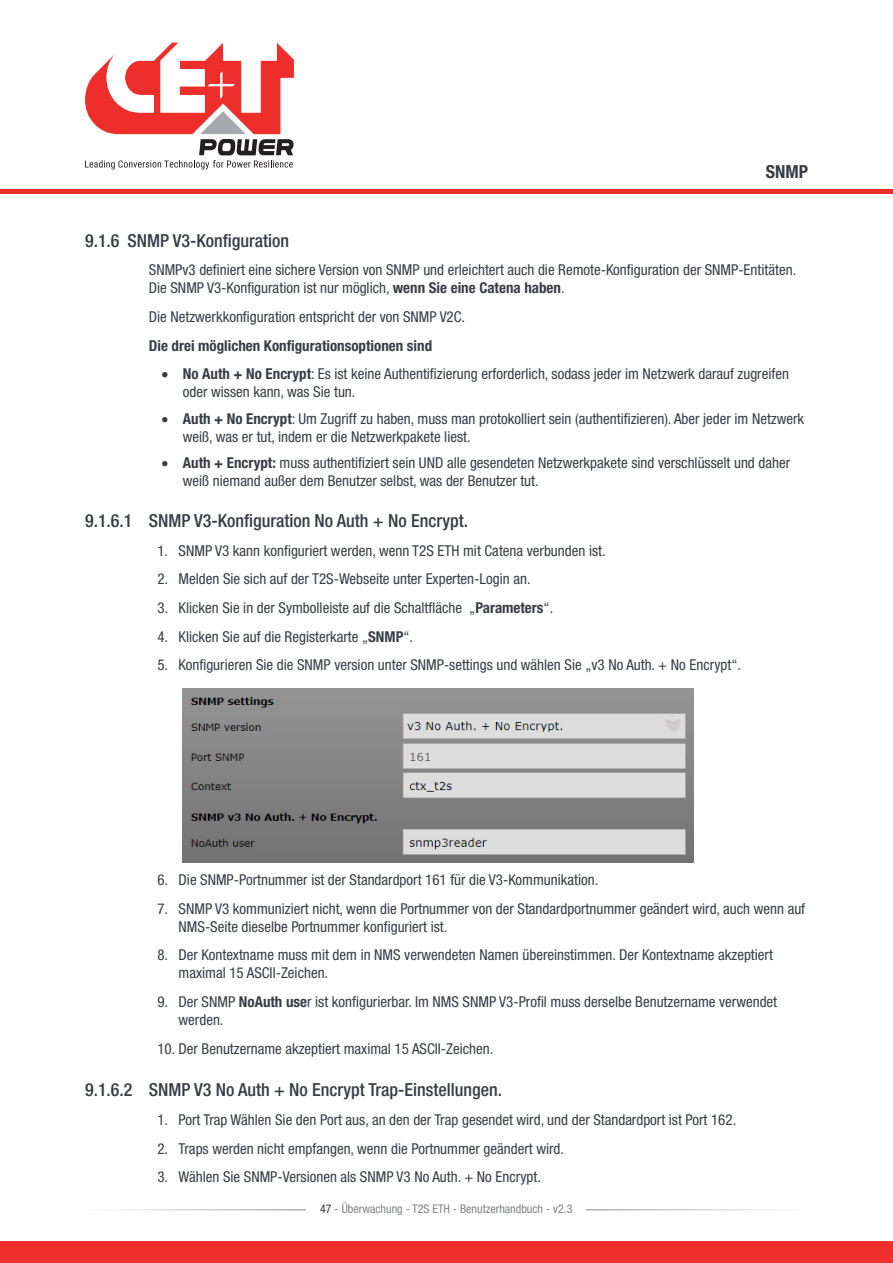
<style>
.page{position:relative;width:893px;height:1263px;background:#fff}
.page>*{position:absolute;margin:0;border:0;box-sizing:border-box;transform-origin:0 0}
.t1{font:500 condensed 18px "Helvetica Neue LT Std";color:#393c43}
.t2{font:700 condensed 18px "Helvetica Neue LT Std";color:#393c43}
.Body_Text{font:condensed 15px/18px "Helvetica Neue LT Std";color:#393c43}
.Body_Text_Bold{font:700 condensed 15px "Helvetica Neue LT Std";color:#393c43}
.t3{font:condensed 12px "Helvetica Neue LT Std";color:#808285}
.s1{font-weight:700}
.s2{color:#393c43}
</style>
<div class="page">
<img style="left:183px;top:688px;width:510px;height:175px">
<hr style="left:85px;top:1209px;width:723px;height:1px;background:#393c43">
<div style="left:307px;top:1197px;width:279px;height:24px;background:#fff"></div>
<svg style="left:85px;top:43px;width:209px;height:127px"></svg>
<hr style="left:0;top:189px;width:893px;height:4px;background:#ee2e2b">
<div style="left:0;top:1242px;width:893px;height:21px;background:#ee2e2b"></div>
<p class="t2" style="left:766px;top:161px;width:44px">SNMP</p>
<p class="t1" style="left:85px;top:230px;width:206px">9.1.6 SNMP V3-Konfiguration</p>
<p class="Body_Text" style="left:149px;top:261px;width:649px">SNMPv3 definiert eine sichere Version von SNMP und erleichtert auch die Remote-Konfiguration der SNMP-Entitäten.<br>Die SNMP V3-Konfiguration ist nur möglich, <span class="s1">wenn Sie eine Catena haben</span>.</p>
<p class="Body_Text" style="left:149px;top:308px;width:318px">Die Netzwerkkonfiguration entspricht der von SNMP V2C.</p>
<p class="Body_Text_Bold" style="left:149px;top:336px;width:285px">Die drei möglichen Konfigurationsoptionen sind</p>
<p class="Body_Text" style="left:183px;top:365px;width:608px;text-indent:-21px">• <span class="s1">No Auth + No Encrypt</span>: Es ist keine Authentifizierung erforderlich, sodass jeder im Netzwerk darauf zugreifen oder wissen kann, was Sie tun.</p>
<p class="Body_Text" style="left:183px;top:409px;width:623px;text-indent:-21px">• <span class="s1">Auth + No Encrypt</span>: Um Zugriff zu haben, muss man protokolliert sein (authentifizieren). Aber jeder im Netzwerk weiß, was er tut, indem er die Netzwerkpakete liest.</p>
<p class="Body_Text" style="left:183px;top:454px;width:609px;text-indent:-21px">• <span class="s1">Auth + Encrypt:</span> muss authentifiziert sein UND alle gesendeten Netzwerkpakete sind verschlüsselt und daher weiß niemand außer dem Benutzer selbst, was der Benutzer tut.</p>
<p class="t1" style="left:85px;top:510px;width:384px">9.1.6.1 SNMP V3-Konfiguration No Auth + No Encrypt.</p>
<p class="Body_Text" style="left:157px;top:541px;width:450px">1. SNMP V3 kann konfiguriert werden, wenn T2S ETH mit Catena verbunden ist.</p>
<p class="Body_Text" style="left:157px;top:570px;width:375px">2. Melden Sie sich auf der T2S-Webseite unter Experten-Login an.</p>
<p class="Body_Text" style="left:157px;top:598px;width:397px">3. Klicken Sie in der Symbolleiste auf die Schaltfläche „<span class="s1">Parameters</span>“.</p>
<p class="Body_Text" style="left:157px;top:627px;width:257px">4. Klicken Sie auf die Registerkarte „<span class="s1">SNMP</span>“.</p>
<p class="Body_Text" style="left:157px;top:656px;width:585px">5. Konfigurieren Sie die SNMP version unter SNMP-settings und wählen Sie „v3 No Auth. + No Encrypt“.</p>
<p class="Body_Text" style="left:157px;top:871px;width:443px">6. Die SNMP-Portnummer ist der Standardport 161 für die V3-Kommunikation.</p>
<p class="Body_Text" style="left:179px;top:899px;width:628px;text-indent:-21px">7. SNMP V3 kommuniziert nicht, wenn die Portnummer von der Standardportnummer geändert wird, auch wenn auf<br>NMS-Seite dieselbe Portnummer konfiguriert ist.</p>
<p class="Body_Text" style="left:179px;top:946px;width:596px;text-indent:-21px">8. Der Kontextname muss mit dem in NMS verwendeten Namen übereinstimmen. Der Kontextname akzeptiert maximal 15 ASCII-Zeichen.</p>
<p class="Body_Text" style="left:179px;top:992px;width:600px;text-indent:-21px">9. Der SNMP <span class="s1">NoAuth use</span>r ist konfigurierbar. Im NMS SNMP V3-Profil muss derselbe Benutzername verwendet werden.</p>
<p class="Body_Text" style="left:157px;top:1039px;width:338px">10. Der Benutzername akzeptiert maximal 15 ASCII-Zeichen.</p>
<p class="t1" style="left:85px;top:1079px;width:418px">9.1.6.2 SNMP V3 No Auth + No Encrypt Trap-Einstellungen.</p>
<p class="Body_Text" style="left:157px;top:1111px;width:580px">1. Port Trap Wählen Sie den Port aus, an den der Trap gesendet wird, und der Standardport ist Port 162.</p>
<p class="Body_Text" style="left:157px;top:1139px;width:408px">2. Traps werden nicht empfangen, wenn die Portnummer geändert wird.</p>
<p class="Body_Text" style="left:157px;top:1168px;width:385px">3. Wählen Sie SNMP-Versionen als SNMP V3 No Auth. + No Encrypt.</p>
<p class="t3" style="left:320px;top:1202px;width:254px"><span class="s2">47</span> - Überwachung - T2S ETH - Benutzerhandbuch - v2.3</p>
</div>
